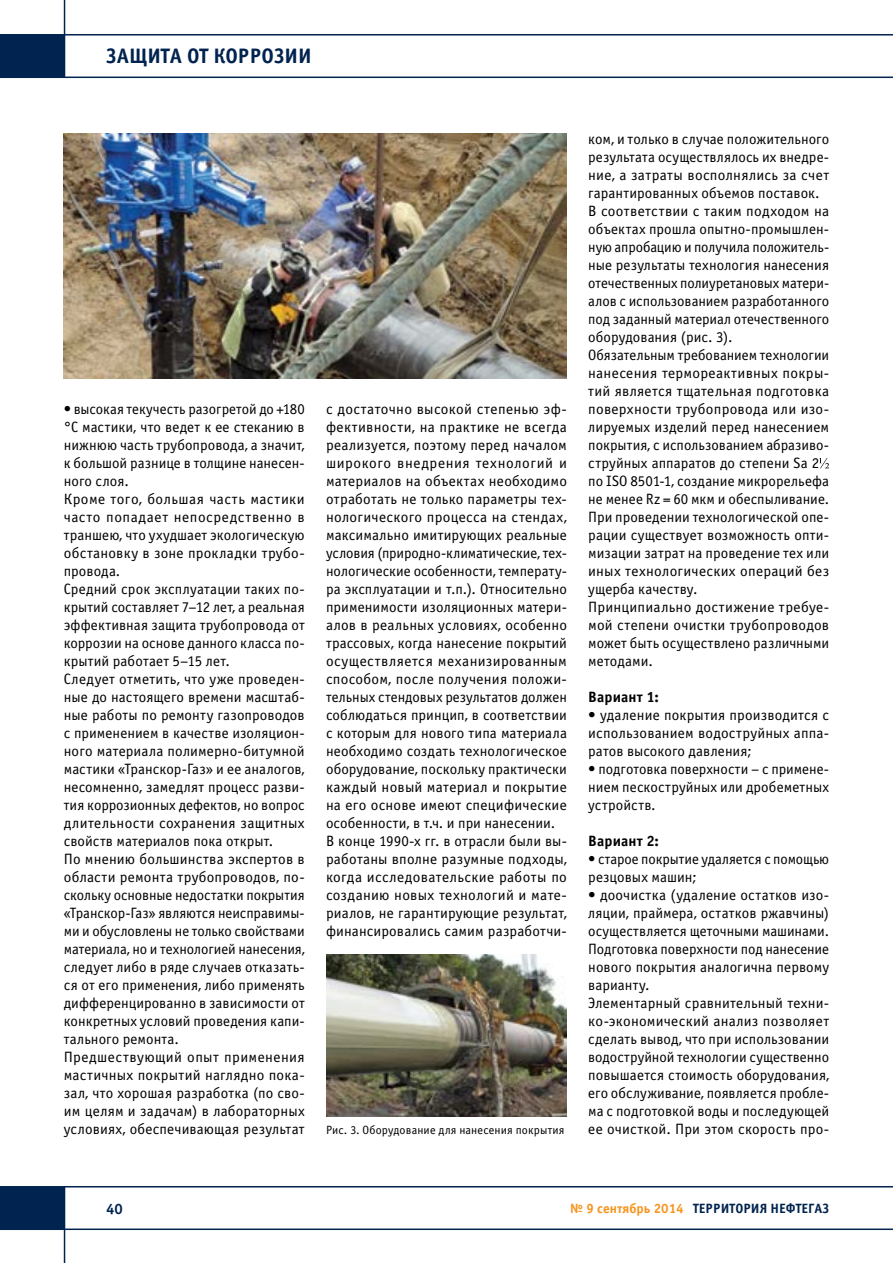
<style>
.page{position:relative;width:893px;height:1263px;background:#fff}
.page>*{position:absolute;margin:0;border:0;box-sizing:border-box;transform-origin:0 0}
.t1{font:700 21px "Officina Sans C";color:#00234f}
.t2{font:15px/18px "Officina Sans C";letter-spacing:.01em;color:#000}
.t3{font:700 15px "Officina Sans C";letter-spacing:.01em;color:#000}
.t4{font:700 15px "Officina Sans C";color:#00234f}
.t5{font:700 13.5px "Officina Sans C";color:#00234f}
.t6{font:12px "Officina Sans C";letter-spacing:.015em;color:#000}
.s1{color:#f7941e}
</style>
<div class="page">
<hr style="left:0;top:77px;width:893px;height:1px;background:#00234f">
<hr style="left:64px;top:0;width:1px;height:77px;background:#00234f">
<hr style="left:0;top:34px;width:893px;height:2px;background:#00234f">
<div style="left:0;top:35px;width:64px;height:42px;background:#00234f"></div>
<hr style="left:0;top:1186px;width:893px;height:1px;background:#00234f">
<hr style="left:64px;top:1186px;width:1px;height:77px;background:#00234f">
<hr style="left:0;top:1228px;width:893px;height:2px;background:#00234f">
<div style="left:0;top:1187px;width:64px;height:42px;background:#00234f"></div>
<svg style="left:819px;top:458px;width:10px;height:10px"></svg>
<img style="left:326px;top:954px;width:241px;height:162px">
<img style="left:64px;top:133px;width:503px;height:245px">
<h1 class="t1" style="left:106px;top:44px;width:207px">ЗАЩИТА ОТ КОРРОЗИИ</h1>
<p class="t2" style="left:588px;top:130px;width:242px">ком, и только в случае положительного результата осуществлялось их внедре&shy;ние, а затраты восполнялись за счет гарантированных объемов поставок.<br>В соответствии с таким подходом на объектах прошла опытно-промышлен&shy;ную апробацию и получила положитель&shy;ные результаты технология нанесения отечественных полиуретановых матери&shy;алов с использованием разработанного под заданный материал отечественного оборудования (рис. 3).<br>Обязательным требованием технологии нанесения термореактивных покры&shy;тий является тщательная подготовка поверхности трубопровода или изо&shy;лируемых изделий перед нанесением покрытия, с использованием абразиво&shy;струйных аппаратов до степени Sa 2 по ISO 8501-1, создание микрорельефа не менее Rz = 60 мкм и обеспыливание.<br>При проведении технологической опе&shy;рации существует возможность опти&shy;мизации затрат на проведение тех или иных технологических операций без ущерба качеству.<br>Принципиально достижение требуе&shy;мой степени очистки трубопроводов может быть осуществлено различными методами.</p>
<p class="t3" style="left:588px;top:688px;width:72px">Вариант 1:</p>
<p class="t2" style="left:588px;top:706px;width:242px;text-align:justify">• удаление покрытия производится с использованием водоструйных аппа&shy;ратов высокого давления;</p>
<p class="t2" style="left:588px;top:760px;width:242px;text-align:justify">• подготовка поверхности – с примене&shy;нием пескоструйных или дробеметных устройств.</p>
<p class="t3" style="left:588px;top:832px;width:72px">Вариант 2:</p>
<p class="t2" style="left:588px;top:850px;width:242px">• старое покрытие удаляется с помощью резцовых машин;</p>
<p class="t2" style="left:588px;top:886px;width:242px">• доочистка (удаление остатков изо&shy;ляции, праймера, остатков ржавчины) осуществляется щеточными машинами.<br>Подготовка поверхности под нанесение нового покрытия аналогична первому варианту.<br>Элементарный сравнительный техни&shy;ко-экономический анализ позволяет сделать вывод, что при использовании водоструйной технологии существенно повышается стоимость оборудования, его обслуживание, появляется пробле&shy;ма с подготовкой воды и последующей</p>
<p class="t2" style="left:64px;top:400px;width:242px">• высокая текучесть разогретой до +180 °С мастики, что ведет к ее стеканию в нижнюю часть трубопровода, а значит, к большой разнице в толщине нанесен&shy;ного слоя.<br>Кроме того, большая часть мастики часто попадает непосредственно в траншею, что ухудшает экологическую обстановку в зоне прокладки трубо&shy;провода.<br>Средний срок эксплуатации таких по&shy;крытий составляет 7–12 лет, а реальная эффективная защита трубопровода от коррозии на основе данного класса по&shy;крытий работает 5–15 лет.<br>Следует отметить, что уже проведен&shy;ные до настоящего времени масштаб&shy;ные работы по ремонту газопроводов с применением в качестве изоляцион&shy;ного материала полимерно-битумной мастики «Транскор-Газ» и ее аналогов, несомненно, замедлят процесс разви&shy;тия коррозионных дефектов, но вопрос длительности сохранения защитных свойств материалов пока открыт.<br>По мнению большинства экспертов в области ремонта трубопроводов, по&shy;скольку основные недостатки покрытия «Транскор-Газ» являются неисправимы&shy;ми и обусловлены не только свойствами материала, но и технологией нанесения, следует либо в ряде случаев отказать&shy;ся от его применения, либо применять дифференцированно в зависимости от конкретных условий проведения капи&shy;тального ремонта.<br>Предшествующий опыт применения мастичных покрытий наглядно пока&shy;зал, что хорошая разработка (по сво&shy;им целям и задачам) в лабораторных условиях, обеспечивающая результат</p>
<p class="t2" style="left:326px;top:400px;width:242px">с достаточно высокой степенью эф&shy;фективности, на практике не всегда реализуется, поэтому перед началом широкого внедрения технологий и материалов на объектах необходимо отработать не только параметры тех&shy;нологического процесса на стендах, максимально имитирующих реальные условия (природно-климатические, тех&shy;нологические особенности, температу&shy;ра эксплуатации и т.п.). Относительно применимости изоляционных матери&shy;алов в реальных условиях, особенно трассовых, когда нанесение покрытий осуществляется механизированным способом, после получения положи&shy;тельных стендовых результатов должен соблюдаться принцип, в соответствии с которым для нового типа материала необходимо создать технологическое оборудование, поскольку практически каждый новый материал и покрытие на его основе имеют специфические особенности, в т.ч. и при нанесении.<br>В конце 1990-х гг. в отрасли были вы&shy;работаны вполне разумные подходы, когда исследовательские работы по созданию новых технологий и мате&shy;риалов, не гарантирующие результат, финансировались самим разработчи-</p>
<p class="t6" style="left:326px;top:1123px;width:240px">Рис. 3. Оборудование для нанесения покрытия</p>
<p class="t2" style="left:588px;top:1120px;width:242px">ее очисткой. При этом скорость про-</p>
<p class="t4" style="left:106px;top:1200px;width:18px">40</p>
<p class="t5" style="left:570px;top:1201px;width:261px"><span class="s1">№ 9 сентябрь 2014</span> ТЕРРИТОРИЯ НЕФТЕГАЗ</p>
</div>
